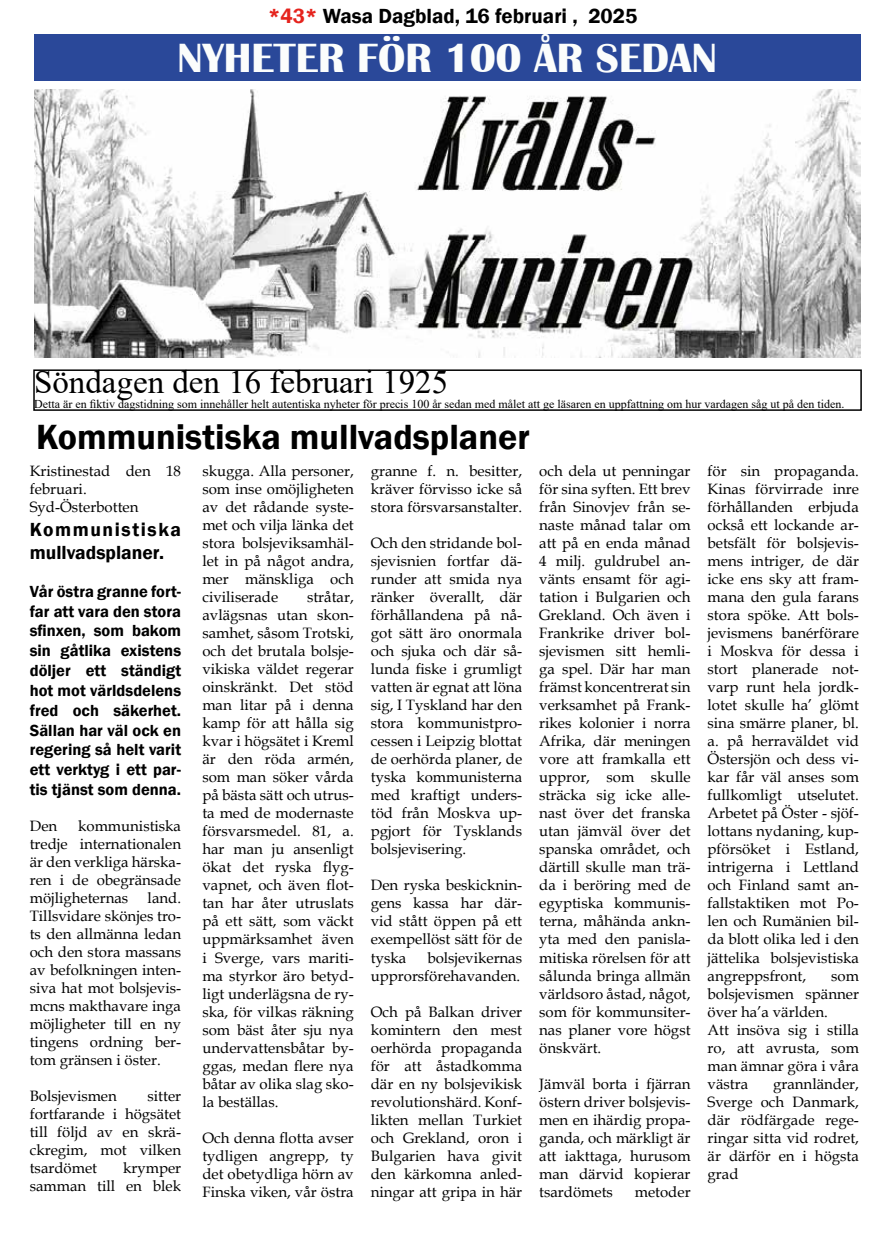
<style>
.page{position:relative;width:893px;height:1234px;background:#fff}
.page>*{position:absolute;margin:0;border:0;box-sizing:border-box;transform-origin:0 0}
.t1{font:700 42px "Britannic";color:#fbfdfc}
.t2{font:600 36px "Franklin Gothic";color:#000}
.t3{font:33px "Times New Roman";color:#000}
.t4{font:600 21px "Franklin Gothic";color:#000}
.t5{font:600 19.5px/23.4px "Franklin Gothic";color:#000}
.t6{font:600 16.5px/19.8px "Franklin Gothic";color:#000;text-align:justify}
.t7{font:15px/18px "Book Antiqua";color:#000;text-align:justify}
.t8{font:12px "Times New Roman";color:#000}
.s1{color:#e5231d}
</style>
<div class="page">
<div style="left:34px;top:34px;width:826px;height:47px;background:#2a4899"></div>
<img style="left:34px;top:89px;width:826px;height:268px">
<div style="left:33px;top:369px;width:829px;height:42px;border:2px solid #000"></div>
<h3 class="t4" style="left:268px;top:3px;width:371px"><span class="s1">*43*</span> Wasa Dagblad, 16 februari , 2025</h3>
<h1 class="t1" style="left:177px;top:34px;width:541px">NYHETER FÖR 100 ÅR SEDAN</h1>
<h3 class="t3" style="left:34px;top:358px;width:416px">Söndagen den 16 februari 1925</h3>
<p class="t8" style="left:34px;top:395px;width:812px">Detta är en fiktiv dagstidning som innehåller helt autentiska nyheter för precis 100 år sedan med målet att ge läsaren en uppfattning om hur vardagen såg ut på den tiden.</p>
<h2 class="t2" style="left:36px;top:415px;width:495px">Kommunistiska mullvadsplaner</h2>
<p class="t7" style="left:30px;top:461px;width:153px;text-align:left">Kristinestad den 18 februari.<br>Syd-Österbotten</p>
<h3 class="t5" style="left:30px;top:517px;width:153px">Kommunistiska mullvadsplaner.</h3>
<p class="t6" style="left:30px;top:581px;width:153px">Vår östra granne fort&shy;far att vara den stora sfinxen, som bakom sin gåtlika existens döljer ett ständigt hot mot världsdelens fred och säkerhet.<br>Sällan har väl ock en regering så helt varit ett verktyg i ett par&shy;tis tjänst som denna.</p>
<p class="t7" style="left:30px;top:816px;width:29px">Den</p>
<p class="t7" style="left:202px;top:461px;width:153px">skugga. Alla personer, som inse omöjligheten av det rådande syste&shy;met och vilja länka det stora bolsjeviksamhäl&shy;let in på något andra, mer mänskliga och civiliserade</p>
<p class="t7" style="left:539px;top:461px;width:153px">och dela ut penningar för sina syften. Ett brev från Sinovjev från se&shy;naste månad talar om att på en enda månad 4 milj. guldrubel an&shy;vänts ensamt för agi&shy;tation i Bulgarien och Grekland. Och även i Frankrike driver bol&shy;sjevismen sitt hemli&shy;ga spel. Där har man främst koncentrerat sin verksamhet på Frank&shy;rikes kolonier i norra Afrika, där meningen vore att framkalla ett uppror, som skulle sträcka sig icke alle&shy;nast över det franska utan jämväl över det spanska området, och därtill skulle man trä&shy;da i beröring med de egyptiska kommunis&shy;terna, måhända ankn&shy;yta med den panisla&shy;mitiska rörelsen för att sålunda bringa allmän världsoro åstad, något, som för kommunsiter&shy;nas planer vore högst önskvärt.</p>
<p class="t7" style="left:539px;top:1073px;width:153px">Jämväl borta i fjärran östern driver bolsjevis&shy;men en ihärdig propa&shy;ganda, och märkligt är att iakttaga, hurusom man därvid kopierar tsardömets</p>
<p class="t7" style="left:708px;top:461px;width:153px">för sin propaganda.<br>Kinas förvirrade inre förhållanden erbjuda också ett lockande ar&shy;betsfält för bolsjevis&shy;mens intriger, de där icke ens sky att fram&shy;mana den gula farans stora spöke. Att bols&shy;jevismens banérförare i Moskva för dessa i stort planerade not&shy;varp runt hela jordk&shy;lotet skulle ha’ glömt sina smärre planer, bl. a. på herraväldet vid Östersjön och dess vi&shy;kar får väl anses som fullkomligt utselutet.<br>Arbetet på Öster - sjöf&shy;lottans nydaning, kup&shy;pförsöket i Estland, intrigerna i Lettland och Finland samt an&shy;fallstaktiken mot Po&shy;len och Rumänien bil&shy;da blott olika led i den jättelika bolsjevistiska angreppsfront,</p>
<p class="t7" style="left:371px;top:461px;width:153px">granne f. n. besitter, kräver förvisso icke så stora försvarsanstalter.</p>
<p class="t7" style="left:371px;top:533px;width:153px">Och den stridande bol&shy;sjevisnien fortfar dä&shy;runder att smida nya ränker överallt, där förhållandena på nå&shy;got sätt äro onormala och sjuka och där så&shy;lunda fiske i grumligt vatten är egnat att löna sig, I Tyskland har den stora kommunistpro&shy;cessen i Leipzig blottat de oerhörda planer, de tyska kommunisterna med kraftigt unders&shy;töd från Moskva up&shy;pgjort för Tysklands bolsjevisering.</p>
<p class="t7" style="left:371px;top:875px;width:153px">Den ryska beskicknin&shy;gens kassa har där&shy;vid stått öppen på ett exempellöst sätt för de tyska</p>
<p class="t7" style="left:202px;top:587px;width:153px;text-indent:105px">stråtar, avlägsnas utan skon&shy;samhet, såsom Trotski, och det brutala bolsje&shy;vikiska väldet regerar oinskränkt. Det stöd man litar på i denna kamp för att hålla sig kvar i högsätet i Kreml är den röda armén, som man söker vårda på bästa sätt och utrus&shy;ta med de modernaste försvarsmedel. 81, a. har man ju ansenligt ökat det ryska flyg&shy;vapnet, och även flot&shy;tan har åter utruslats på ett sätt, som väckt uppmärksamhet även i Sverge, vars mariti&shy;ma styrkor äro betyd&shy;ligt underlägsna de ry&shy;ska, för vilkas räkning som bäst åter sju nya undervattensbåtar by&shy;ggas, medan flere nya båtar av olika slag sko&shy;la beställas.</p>
<p class="t7" style="left:202px;top:1127px;width:153px">Och denna flotta avser tydligen angrepp, ty det obetydliga hörn av Finska viken, vår östra</p>
<p class="t7" style="left:30px;top:816px;width:153px;text-indent:48px">kommunistiska tredje internationalen är den verkliga härska&shy;ren i de obegränsade möjligheternas</p>
<p class="t7" style="left:30px;top:888px;width:153px;text-indent:118px">land.<br>Tillsvidare skönjes tro&shy;ts den allmänna ledan och den stora massans av befolkningen inten&shy;siva hat mot bolsjevis&shy;mcns makthavare inga möjligheter till en ny tingens ordning ber&shy;tom gränsen i öster.</p>
<p class="t7" style="left:30px;top:1086px;width:89px">Bolsjevismen</p>
<p class="t7" style="left:371px;top:947px;width:153px;text-align:right">bolsjevikernas upprorsförehavanden.</p>
<p class="t7" style="left:371px;top:1001px;width:153px">Och på Balkan driver komintern den mest oerhörda propaganda för att åstadkomma där en ny bolsjevikisk revolutionshärd. Konf&shy;likten mellan Turkiet och Grekland, oron i Bulgarien hava givit den kärkomna anled&shy;ningar att gripa in här</p>
<p class="t7" style="left:708px;top:965px;width:153px;text-align:left;text-indent:124px">som bolsjevismen spänner över ha’a världen.<br>Att insöva sig i stilla ro, att avrusta, som man ämnar göra i våra västra</p>
<p class="t7" style="left:708px;top:1073px;width:153px;text-indent:66px">grannländer, Sverge och Danmark, där rödfärgade rege&shy;ringar sitta vid rodret, är därför en i högsta grad</p>
<p class="t7" style="left:30px;top:1086px;width:153px;text-indent:118px">sitter fortfarande i högsätet till följd av en skrä&shy;ckregim, mot vilken tsardömet</p>
<p class="t7" style="left:30px;top:1158px;width:153px;text-align:right">krymper<br>samman till en blek</p>
<p class="t7" style="left:635px;top:1181px;width:57px">metoder</p>
</div>
